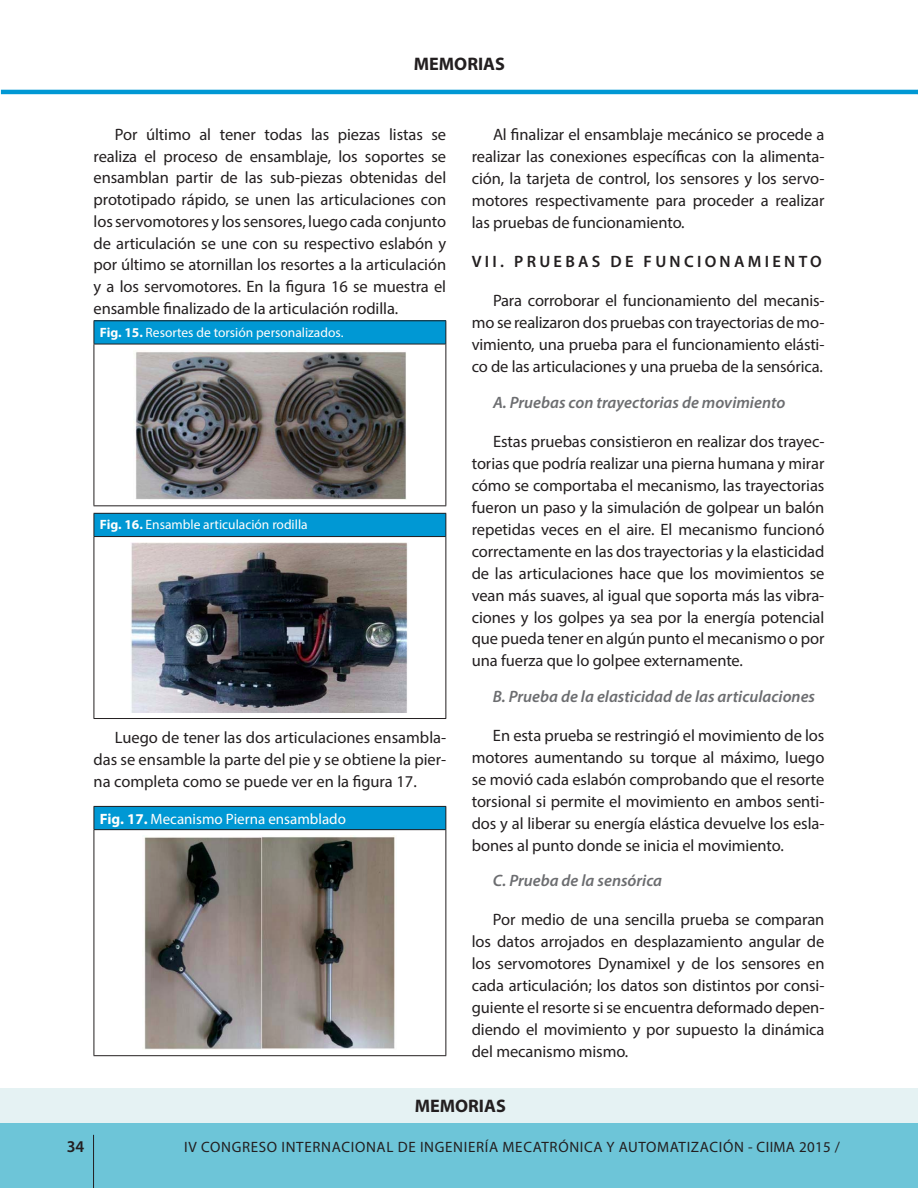
<style>
.page{position:relative;width:918px;height:1188px;background:#fff}
.page>*{position:absolute;margin:0;border:0;box-sizing:border-box;transform-origin:0 0}
.t1{font:700 18.15px "Myriad Pro";color:#231f20}
.t2{font:16.5px/22px "Myriad Pro";letter-spacing:-.005em;color:#231f20;text-align:justify}
.t3{font:italic 600 16.5px "Myriad Pro";color:#6c6d70}
.t4{font:600 16.5px "Myriad Pro";letter-spacing:.2em;color:#231f20}
.t5{font:15px "Myriad Pro";letter-spacing:.045em;color:#231f20}
.t6{font:15px "Myriad Pro";color:#fffefc}
.t7{font:13.5px "Myriad Pro";color:#fffefc}
.s1{font-weight:700}
</style>
<div class="page">
<div style="left:1px;top:1095px;width:917px;height:93px;background:#6dc5d8"></div>
<hr style="left:1px;top:90px;width:917px;height:4px;background:#0098d4">
<hr style="left:93px;top:1135px;width:1px;height:53px;background:#231f20">
<div style="left:0;top:1088px;width:918px;height:35px;background:#e5f2f3"></div>
<div style="left:94px;top:321px;width:352px;height:23px;background:#0098d4"></div>
<hr style="left:94px;top:320px;width:352px;height:1px;background:#231f20">
<svg style="left:94px;top:321px;width:1px;height:23px"></svg>
<hr style="left:94px;top:344px;width:351px;height:1px;background:#231f20">
<svg style="left:445px;top:321px;width:1px;height:23px"></svg>
<hr style="left:94px;top:344px;width:1px;height:161px;background:#231f20">
<hr style="left:445px;top:344px;width:1px;height:161px;background:#231f20">
<hr style="left:94px;top:505px;width:352px;height:1px;background:#231f20">
<img style="left:135px;top:352px;width:271px;height:148px">
<div style="left:94px;top:513px;width:352px;height:24px;background:#0098d4"></div>
<hr style="left:94px;top:513px;width:352px;height:1px;background:#231f20">
<svg style="left:94px;top:514px;width:1px;height:22px"></svg>
<hr style="left:94px;top:536px;width:351px;height:1px;background:#231f20">
<svg style="left:445px;top:514px;width:1px;height:23px"></svg>
<hr style="left:94px;top:537px;width:1px;height:181px;background:#231f20">
<hr style="left:445px;top:537px;width:1px;height:181px;background:#231f20">
<hr style="left:94px;top:718px;width:352px;height:1px;background:#231f20">
<img style="left:131px;top:543px;width:277px;height:170px">
<div style="left:94px;top:806px;width:352px;height:24px;background:#0098d4"></div>
<hr style="left:94px;top:806px;width:352px;height:1px;background:#231f20">
<svg style="left:94px;top:807px;width:1px;height:22px"></svg>
<hr style="left:94px;top:829px;width:351px;height:1px;background:#231f20">
<svg style="left:445px;top:807px;width:1px;height:23px"></svg>
<hr style="left:94px;top:830px;width:1px;height:225px;background:#231f20">
<hr style="left:445px;top:830px;width:1px;height:225px;background:#231f20">
<hr style="left:94px;top:1055px;width:352px;height:1px;background:#231f20">
<img style="left:144px;top:836px;width:251px;height:214px">
<p class="t1" style="left:414px;top:52px;width:93px">MEMORIAS</p>
<p class="t2" style="left:94px;top:123px;width:354px;text-indent:21px">Por último al tener todas las piezas listas se realiza el proceso de ensamblaje, los soportes se ensamblan partir de las sub-piezas obtenidas del prototipado rápido, se unen las articulaciones con los servomotores y los sensores, luego cada conjunto de articulación se une con su respectivo eslabón y por último se atornillan los resortes a la articulación y a los servomotores. En la figura 16 se muestra el ensamble finalizado de la articulación rodilla.</p>
<p class="t7" style="left:100px;top:324px;width:245px"><span class="s1">Fig. 15.</span> Resortes de torsión personalizados.</p>
<p class="t7" style="left:100px;top:517px;width:209px"><span class="s1">Fig. 16.</span> Ensamble articulación rodilla</p>
<p class="t2" style="left:94px;top:726px;width:354px;text-indent:21px">Luego de tener las dos articulaciones ensambla&shy;das se ensamble la parte del pie y se obtiene la pier&shy;na completa como se puede ver en la figura 17.</p>
<p class="t6" style="left:100px;top:809px;width:248px"><span class="s1">Fig. 17.</span> Mecanismo Pierna ensamblado</p>
<p class="t2" style="left:472px;top:123px;width:354px;text-indent:21px">Al finalizar el ensamblaje mecánico se procede a realizar las conexiones específicas con la alimenta&shy;ción, la tarjeta de control, los sensores y los servo&shy;motores respectivamente para proceder a realizar las pruebas de funcionamiento.</p>
<p class="t4" style="left:472px;top:251px;width:352px">VII. PRUEBAS DE FUNCIONAMIENTO</p>
<p class="t2" style="left:472px;top:290px;width:354px;text-indent:21px">Para corroborar el funcionamiento del mecanis&shy;mo se realizaron dos pruebas con trayectorias de mo&shy;vimiento, una prueba para el funcionamiento elásti&shy;co de las articulaciones y una prueba de la sensórica.</p>
<p class="t3" style="left:493px;top:392px;width:294px">A. Pruebas con trayectorias de movimiento</p>
<p class="t2" style="left:472px;top:430px;width:354px;text-indent:21px">Estas pruebas consistieron en realizar dos trayec&shy;torias que podría realizar una pierna humana y mirar cómo se comportaba el mecanismo, las trayectorias fueron un paso y la simulación de golpear un balón repetidas veces en el aire. El mecanismo funcionó correctamente en las dos trayectorias y la elasticidad de las articulaciones hace que los movimientos se vean más suaves, al igual que soporta más las vibra&shy;ciones y los golpes ya sea por la energía potencial que pueda tener en algún punto el mecanismo o por una fuerza que lo golpee externamente.</p>
<p class="t3" style="left:493px;top:686px;width:324px">B. Prueba de la elasticidad de las articulaciones</p>
<p class="t2" style="left:472px;top:724px;width:354px;text-indent:21px">En esta prueba se restringió el movimiento de los motores aumentando su torque al máximo, luego se movió cada eslabón comprobando que el resorte torsional si permite el movimiento en ambos senti&shy;dos y al liberar su energía elástica devuelve los esla&shy;bones al punto donde se inicia el movimiento.</p>
<p class="t3" style="left:493px;top:870px;width:171px">C. Prueba de la sensórica</p>
<p class="t2" style="left:472px;top:908px;width:354px;text-indent:21px">Por medio de una sencilla prueba se comparan los datos arrojados en desplazamiento angular de los servomotores Dynamixel y de los sensores en cada articulación; los datos son distintos por consi&shy;guiente el resorte si se encuentra deformado depen&shy;diendo el movimiento y por supuesto la dinámica del mecanismo mismo.</p>
<p class="t1" style="left:415px;top:1094px;width:93px">MEMORIAS</p>
<p class="t4" style="left:67px;top:1136px;width:19px">34</p>
<p class="t5" style="left:184px;top:1138px;width:657px">IV CONGRESO INTERNACIONAL DE INGENIERÍA MECATRÓNICA Y AUTOMATIZACIÓN - CIIMA 2015 /</p>
</div>
